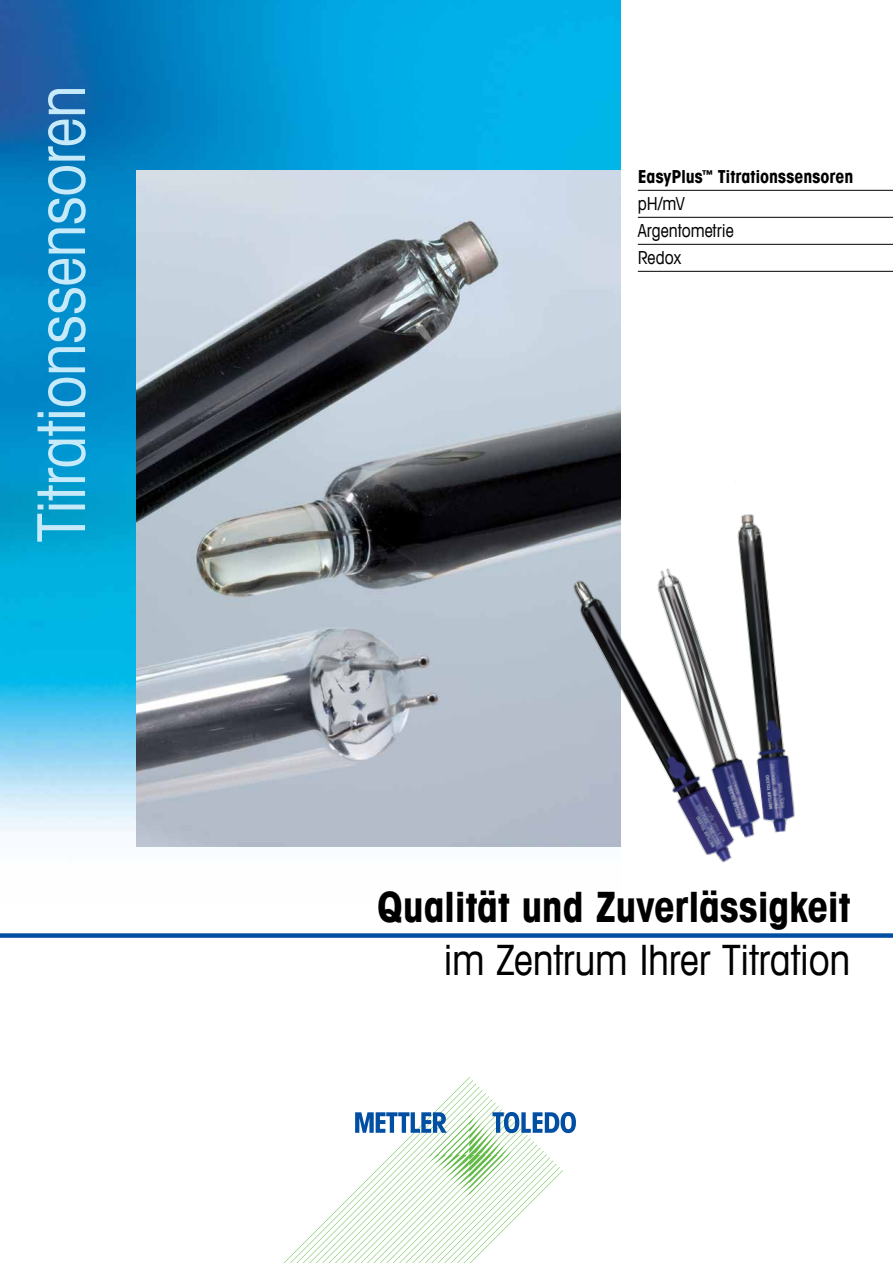
<style>
.page{position:relative;width:893px;height:1263px;background:#fff}
.page>*{position:absolute;margin:0;border:0;box-sizing:border-box;transform-origin:0 0}
.t1{font:condensed 66px "Avant Garde Com";letter-spacing:-.01em;color:#c7eafb}
.t2{font:700 condensed 42px "Avant Garde Com";letter-spacing:-.01em;color:#000}
.t3{font:condensed 42px "Avant Garde Com";letter-spacing:-.01em;color:#000}
.t4{font:700 condensed 18px/27px "Avant Garde Com";letter-spacing:-.005em;color:#000}
.s1{font-weight:400}
</style>
<div class="page">
<img style="left:0;top:0;width:621px;height:847px">
<div style="left:0;top:933px;width:893px;height:5px;background:#004fa3"></div>
<svg style="left:284px;top:1077px;width:292px;height:186px"></svg>
<img style="left:136px;top:170px;width:485px;height:676px">
<img style="left:778px;top:694px;width:17px;height:138px">
<img style="left:607px;top:455px;width:171px;height:378px">
<img style="left:518px;top:499px;width:238px;height:364px">
<hr style="left:638px;top:190px;width:255px;height:1px;background:#000">
<hr style="left:638px;top:217px;width:255px;height:1px;background:#000">
<hr style="left:638px;top:244px;width:255px;height:1px;background:#000">
<hr style="left:638px;top:271px;width:255px;height:1px;background:#000">
<h1 class="t1" style="left:21px;top:542px;width:459px;rotate:-90deg">Titrationssensoren</h1>
<p class="t4" style="left:638px;top:163px;width:217px">EasyPlus<sup>™</sup> Titrationssensoren <span class="s1">pH/mV<br>Argentometrie<br>Redox</span></p>
<h2 class="t2" style="left:377px;top:880px;width:475px">Qualität und Zuverlässigkeit</h2>
<h2 class="t3" style="left:444px;top:934px;width:408px">im Zentrum Ihrer Titration</h2>
</div>
